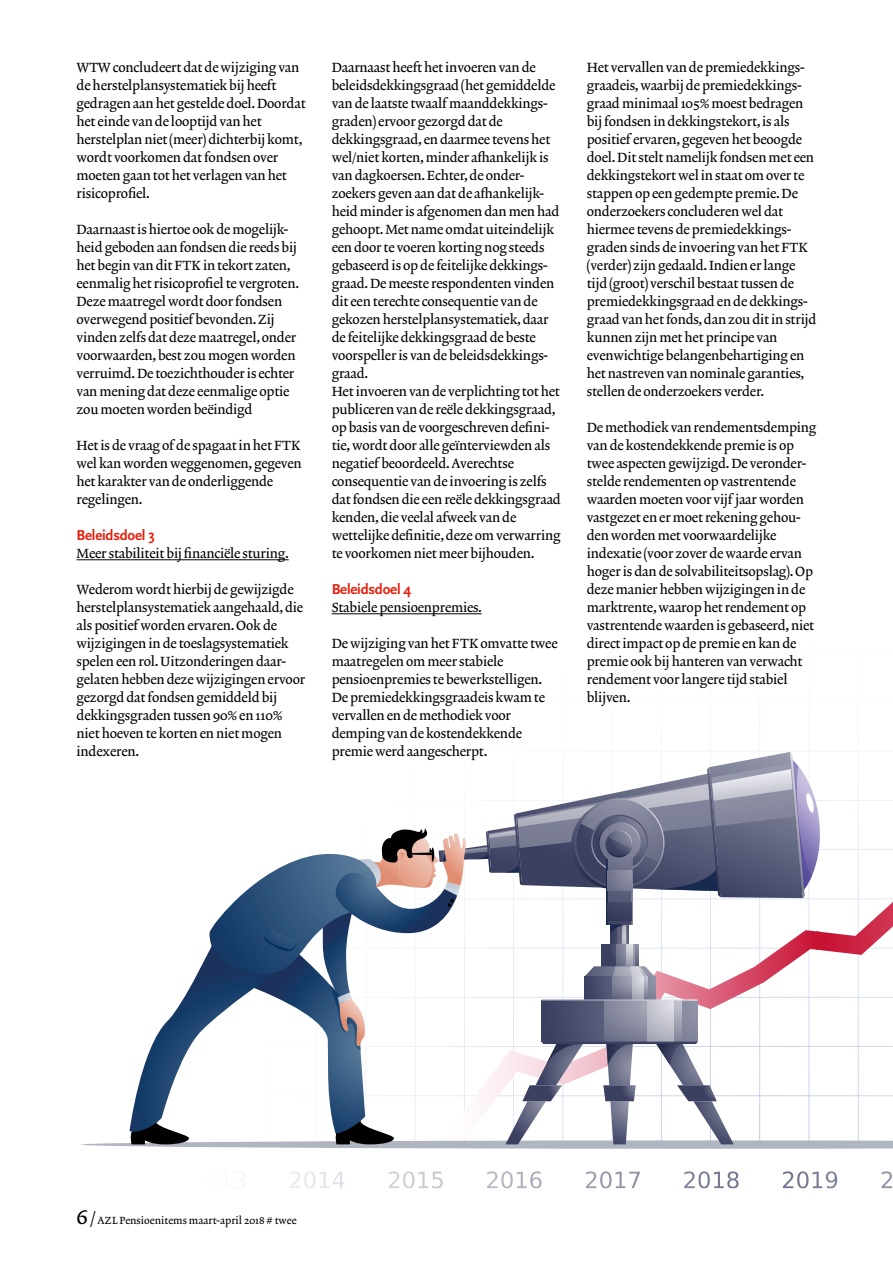
<style>
.page{position:relative;width:893px;height:1263px;background:#fff}
.page>*{position:absolute;margin:0;border:0;box-sizing:border-box;transform-origin:0 0}
.t1{font:700 15px "Scala Sans OT";letter-spacing:-.015em;color:#e4200e}
.t2{font:13.5px/18px "Lexicon No 2 Roman A";letter-spacing:-.015em;color:#000}
.t3{font:10.5px "Lexicon No 2 Roman A";color:#000}
.s1{font-size:21px}
.s2{font-size:18px}
</style>
<div class="page">
<svg style="left:290px;top:1171px;width:54px;height:17px"></svg>
<svg style="left:389px;top:1171px;width:54px;height:17px"></svg>
<svg style="left:487px;top:1171px;width:55px;height:17px"></svg>
<svg style="left:586px;top:1171px;width:54px;height:17px"></svg>
<svg style="left:684px;top:1171px;width:55px;height:17px"></svg>
<svg style="left:783px;top:1171px;width:54px;height:17px"></svg>
<svg style="left:882px;top:1171px;width:10px;height:17px"></svg>
<svg style="left:81px;top:752px;width:812px;height:397px"></svg>
<hr style="left:77px;top:559px;width:212px;height:1px;background:#000">
<hr style="left:332px;top:613px;width:150px;height:1px;background:#000">
<p class="t2" style="left:77px;top:59px;width:231px">WTW concludeert dat de wijziging van de herstelplansystematiek bij heeft gedragen aan het gestelde doel. Doordat het einde van de looptijd van het herstelplan niet (meer) dichterbij komt, wordt voorkomen dat fondsen over moeten gaan tot het verlagen van het risicoprofiel.</p>
<p class="t2" style="left:77px;top:221px;width:224px">Daarnaast is hiertoe ook de mogelijk&shy;heid geboden aan fondsen die reeds bij het begin van dit FTK in tekort zaten, eenmalig het risicoprofiel te vergroten.<br>Deze maatregel wordt door fondsen overwegend positief bevonden. Zij vinden zelfs dat deze maatregel, onder voorwaarden, best zou mogen worden verruimd. De toezichthouder is echter van mening dat deze eenmalige optie zou moeten worden beëindigd</p>
<p class="t2" style="left:77px;top:437px;width:227px">Het is de vraag of de spagaat in het FTK wel kan worden weggenomen, gegeven het karakter van de onderliggende regelingen.</p>
<p class="t1" style="left:77px;top:527px;width:80px">Beleidsdoel 3</p>
<p class="t2" style="left:77px;top:545px;width:214px">Meer stabiliteit bij financiële sturing.</p>
<p class="t2" style="left:77px;top:581px;width:230px">Wederom wordt hierbij de gewijzigde herstelplansystematiek aangehaald, die als positief worden ervaren. Ook de wijzigingen in de toeslagsystematiek spelen een rol. Uitzonderingen daar&shy;gelaten hebben deze wijzigingen ervoor gezorgd dat fondsen gemiddeld bij dekkingsgraden tussen 90% en 110% niet hoeven te korten en niet mogen indexeren.</p>
<p class="t2" style="left:332px;top:59px;width:231px">Daarnaast heeft het invoeren van de beleidsdekkingsgraad (het gemiddelde van de laatste twaalf maanddekkings&shy;graden) ervoor gezorgd dat de dekkingsgraad, en daarmee tevens het wel/niet korten, minder afhankelijk is van dagkoersen. Echter, de onder&shy;zoekers geven aan dat de afhankelijk&shy;heid minder is afgenomen dan men had gehoopt. Met name omdat uiteindelijk een door te voeren korting nog steeds gebaseerd is op de feitelijke dekkings&shy;graad. De meeste respondenten vinden dit een terechte consequentie van de gekozen herstelplansystematiek, daar de feitelijke dekkingsgraad de beste voorspeller is van de beleidsdekkings&shy;graad.<br>Het invoeren van de verplichting tot het publiceren van de reële dekkingsgraad, op basis van de voorgeschreven defini&shy;tie, wordt door alle geïnterviewden als negatief beoordeeld. Averechtse consequentie van de invoering is zelfs dat fondsen die een reële dekkingsgraad kenden, die veelal afweek van de wettelijke definitie, deze om verwarring te voorkomen niet meer bijhouden.</p>
<p class="t1" style="left:332px;top:581px;width:81px">Beleidsdoel 4</p>
<p class="t2" style="left:332px;top:599px;width:152px">Stabiele pensioenpremies.</p>
<p class="t2" style="left:332px;top:635px;width:227px">De wijziging van het FTK omvatte twee maatregelen om meer stabiele pensioenpremies te bewerkstelligen.<br>De premiedekkingsgraadeis kwam te vervallen en de methodiek voor demping van de kostendekkende premie werd aangescherpt.</p>
<p class="t2" style="left:587px;top:59px;width:231px">Het vervallen van de premiedekkings&shy;graadeis, waarbij de premiedekkings&shy;graad minimaal 105% moest bedragen bij fondsen in dekkingstekort, is als positief ervaren, gegeven het beoogde doel. Dit stelt namelijk fondsen met een dekkingstekort wel in staat om over te stappen op een gedempte premie. De onderzoekers concluderen wel dat hiermee tevens de premiedekkings&shy;graden sinds de invoering van het FTK (verder) zijn gedaald. Indien er lange tijd (groot) verschil bestaat tussen de premiedekkingsgraad en de dekkings&shy;graad van het fonds, dan zou dit in strijd kunnen zijn met het principe van evenwichtige belangenbehartiging en het nastreven van nominale garanties, stellen de onderzoekers verder.</p>
<p class="t2" style="left:587px;top:419px;width:231px">De methodiek van rendementsdemping van de kostendekkende premie is op twee aspecten gewijzigd. De veronder&shy;stelde rendementen op vastrentende waarden moeten voor vijf jaar worden vastgezet en er moet rekening gehou&shy;den worden met voorwaardelijke indexatie (voor zover de waarde ervan hoger is dan de solvabiliteitsopslag). Op deze manier hebben wijzigingen in de marktrente, waarop het rendement op vastrentende waarden is gebaseerd, niet direct impact op de premie en kan de premie ook bij hanteren van verwacht rendement voor langere tijd stabiel blijven.</p>
<p class="t3" style="left:77px;top:1214px;width:222px"><span class="s1">6</span><span class="s2">/</span> AZL Pensioenitems maart-april 2018 # twee</p>
</div>
